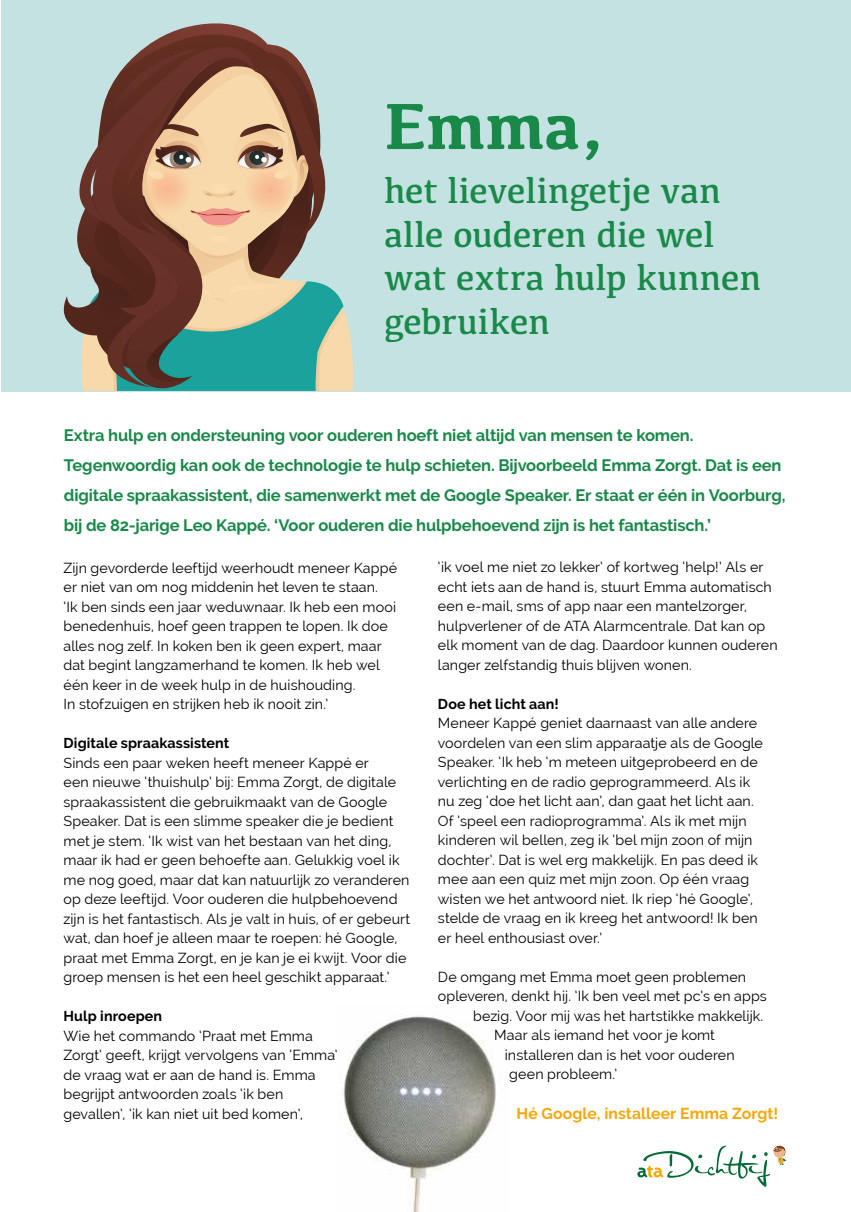
<style>
.page{position:relative;width:851px;height:1212px;background:#fff}
.page>*{position:absolute;margin:0;border:0;box-sizing:border-box;transform-origin:0 0}
.t1{font:700 67.5px "Kefa";color:#188948}
.t2{font:37.5px/43.5px "Kefa";letter-spacing:-.005em;color:#188948}
.t3{font:700 16.5px/30px "Raleway";letter-spacing:-.01em;color:#188948}
.t4{font:700 15.75px "Raleway";letter-spacing:.005em;color:#f7a70a}
.t5{font:14.25px/19.5px "Raleway";letter-spacing:.01em;color:#000}
.t6{font:700 14.25px "Raleway";letter-spacing:.01em;color:#000}
</style>
<div class="page">
<img style="left:343px;top:1015px;width:153px;height:197px">
<svg style="left:637px;top:1146px;width:150px;height:41px"></svg>
<div style="left:1px;top:0;width:849px;height:391px;background:#c4e2e1"></div>
<svg style="left:64px;top:23px;width:287px;height:368px"></svg>
<h1 class="t1" style="left:384px;top:81px;width:225px">Emma,</h1>
<h2 class="t2" style="left:384px;top:168px;width:379px">het lievelingetje van alle ouderen die wel wat extra hulp kunnen gebruiken</h2>
<p class="t3" style="left:64px;top:420px;width:723px">Extra hulp en ondersteuning voor ouderen hoeft niet altijd van mensen te komen.<br>Tegenwoordig kan ook de technologie te hulp schieten. Bijvoorbeeld Emma Zorgt. Dat is een digitale spraakassistent, die samenwerkt met de Google Speaker. Er staat er één in Voorburg, bij de 82-jarige Leo Kappé. ‘Voor ouderen die hulpbehoevend zijn is het fantastisch.’</p>
<p class="t5" style="left:63px;top:558px;width:335px">Zijn gevorderde leeftijd weerhoudt meneer Kappé er niet van om nog middenin het leven te staan.<br>‘Ik ben sinds een jaar weduwnaar. Ik heb een mooi benedenhuis, hoef geen trappen te lopen. Ik doe alles nog zelf. In koken ben ik geen expert, maar dat begint langzamerhand te komen. Ik heb wel één keer in de week hulp in de huishouding.<br>In stofzuigen en strijken heb ik nooit zin.’</p>
<p class="t6" style="left:63px;top:735px;width:167px">Digitale spraakassistent</p>
<p class="t5" style="left:63px;top:753px;width:348px">Sinds een paar weken heeft meneer Kappé er<br>een nieuwe ‘thuishulp’ bij: Emma Zorgt, de digitale spraakassistent die gebruikmaakt van de Google Speaker. Dat is een slimme speaker die je bedient met je stem. ‘Ik wist van het bestaan van het ding, maar ik had er geen behoefte aan. Gelukkig voel ik me nog goed, maar dat kan natuurlijk zo veranderen op deze leeftijd. Voor ouderen die hulpbehoevend zijn is het fantastisch. Als je valt in huis, of er gebeurt wat, dan hoef je alleen maar te roepen: hé Google, praat met Emma Zorgt, en je kan je ei kwijt. Voor die groep mensen is het een heel geschikt apparaat.’</p>
<p class="t6" style="left:63px;top:1008px;width:100px">Hulp inroepen</p>
<p class="t5" style="left:63px;top:1026px;width:276px">Wie het commando ‘Praat met Emma Zorgt’ geeft, krijgt vervolgens van ‘Emma’ de vraag wat er aan de hand is. Emma begrijpt antwoorden zoals ‘ik ben gevallen’, ‘ik kan niet uit bed komen’,</p>
<p class="t5" style="left:438px;top:558px;width:341px">‘ik voel me niet zo lekker’ of kortweg ‘help!’ Als er echt iets aan de hand is, stuurt Emma automatisch een e-mail, sms of app naar een mantelzorger, hulpverlener of de ATA Alarmcentrale. Dat kan op elk moment van de dag. Daardoor kunnen ouderen langer zelfstandig thuis blijven wonen.</p>
<p class="t6" style="left:438px;top:696px;width:122px">Doe het licht aan!</p>
<p class="t5" style="left:438px;top:714px;width:326px">Meneer Kappé geniet daarnaast van alle andere voordelen van een slim apparaatje als de Google Speaker. ‘Ik heb ‘m meteen uitgeprobeerd en de verlichting en de radio geprogrammeerd. Als ik nu zeg ‘doe het licht aan’, dan gaat het licht aan.<br>Of ‘speel een radioprogramma’. Als ik met mijn kinderen wil bellen, zeg ik ‘bel mijn zoon of mijn dochter’. Dat is wel erg makkelijk. En pas deed ik mee aan een quiz met mijn zoon. Op één vraag wisten we het antwoord niet. Ik riep ‘hé Google’, stelde de vraag en ik kreeg het antwoord! Ik ben er heel enthousiast over.’</p>
<p class="t5" style="left:438px;top:967px;width:310px">De omgang met Emma moet geen problemen</p>
<p class="t5" style="left:438px;top:986px;width:330px">opleveren, denkt hij. ‘Ik ben veel met pc’s en apps</p>
<p class="t5" style="left:473px;top:1006px;width:291px">bezig. Voor mij was het hartstikke makkelijk.</p>
<p class="t5" style="left:494px;top:1025px;width:222px">Maar als iemand het voor je komt</p>
<p class="t5" style="left:504px;top:1045px;width:231px">installeren dan is het voor ouderen</p>
<p class="t5" style="left:509px;top:1064px;width:110px">geen probleem.’</p>
<p class="t4" style="left:516px;top:1104px;width:263px">Hé Google, installeer Emma Zorgt!</p>
</div>
